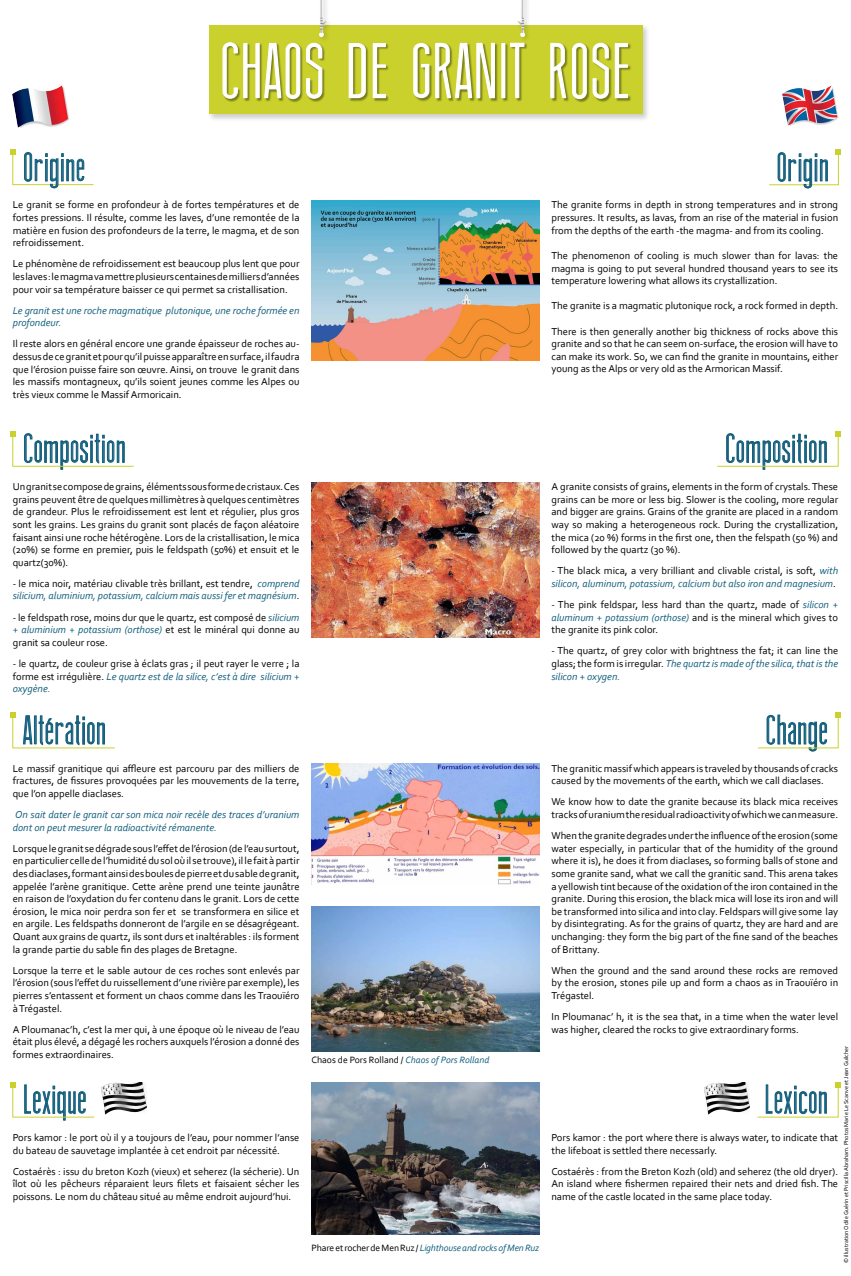
<style>
.page{position:relative;width:851px;height:1276px;background:#fff}
.page>*{position:absolute;margin:0;border:0;box-sizing:border-box;transform-origin:0 0}
.t1{font:69px "Thin Design";letter-spacing:.05em;color:#fff}
.t2{font:36px "Thin Design";letter-spacing:.05em;color:#135f7d}
.t3{font:10.5px/12.6px "Corbel";color:#000;text-align:justify}
.t4{font:italic 10.5px/12.6px "Corbel";color:#135f7d}
.t5{font:italic 9.6px "Corbel";letter-spacing:-.015em;color:#135f7d}
.t6{font:9.6px "Corbel";color:#000}
.t7{font:6px "Corbel";color:#000}
.s1{font-style:normal;color:#000}
.s2{font-style:italic;color:#135f7d}
</style>
<div class="page">
<div style="left:207px;top:24px;width:443px;height:98px;background:#000;opacity:.2"></div>
<div style="left:209px;top:26px;width:433px;height:88px;background:#cad12c"></div>
<svg style="left:10px;top:150px;width:84px;height:38px"></svg>
<svg style="left:769px;top:150px;width:71px;height:38px"></svg>
<img style="left:782px;top:86px;width:56px;height:40px">
<img style="left:13px;top:86px;width:56px;height:42px">
<div style="left:317px;top:0;width:214px;height:43px;background:#000;opacity:.2"></div>
<img style="left:320px;top:0;width:205px;height:36px">
<div style="left:223px;top:43px;width:408px;height:60px;background:#000;opacity:.4"></div>
<svg style="left:222px;top:42px;width:101px;height:58px"></svg>
<svg style="left:348px;top:42px;width:18px;height:57px"></svg>
<svg style="left:372px;top:42px;width:14px;height:57px"></svg>
<svg style="left:412px;top:33px;width:83px;height:70px"></svg>
<div style="left:501px;top:43px;width:4px;height:55px;border:1px solid #fff"></div>
<svg style="left:509px;top:42px;width:16px;height:57px"></svg>
<svg style="left:549px;top:42px;width:79px;height:58px"></svg>
<svg style="left:10px;top:431px;width:124px;height:39px"></svg>
<svg style="left:10px;top:713px;width:105px;height:35px"></svg>
<svg style="left:10px;top:1082px;width:85px;height:38px"></svg>
<svg style="left:717px;top:431px;width:123px;height:39px"></svg>
<svg style="left:758px;top:713px;width:82px;height:38px"></svg>
<svg style="left:757px;top:1082px;width:83px;height:35px"></svg>
<img style="left:311px;top:482px;width:228px;height:156px">
<img style="left:311px;top:764px;width:228px;height:120px">
<img style="left:311px;top:907px;width:228px;height:144px">
<img style="left:311px;top:1082px;width:228px;height:152px">
<img style="left:311px;top:201px;width:228px;height:160px">
<img style="left:101px;top:1082px;width:45px;height:32px">
<img style="left:704px;top:1082px;width:45px;height:32px">
<h1 class="t1" style="left:221px;top:39px;width:410px">chaos de granit rose</h1>
<h2 class="t2" style="left:24px;top:150px;width:62px">Origine</h2>
<h2 class="t2" style="left:777px;top:150px;width:53px">Origin</h2>
<p class="t3" style="left:551px;top:198px;width:288px">The granite forms in depth in strong temperatures and in strong pressures. It results, as lavas, from an rise of the material in fusion from the depths of the earth -the magma- and from its cooling.</p>
<p class="t3" style="left:551px;top:249px;width:288px">The phenomenon of cooling is much slower than for lavas: the magma is going to put several hundred thousand years to see its temperature lowering what allows its crystallization.</p>
<p class="t3" style="left:551px;top:299px;width:288px">The granite is a magmatic plutonique rock, a rock formed in depth.</p>
<p class="t3" style="left:551px;top:324px;width:288px">There is then generally another big thickness of rocks above this granite and so that he can seem on-surface, the erosion will have to can make its work. So, we can find the granite in mountains, either young as the Alps or very old as the Armorican Massif.</p>
<p class="t3" style="left:13px;top:198px;width:288px">Le granit se forme en profondeur à de fortes températures et de fortes pressions. Il résulte, comme les laves, d’une remontée de la matière en fusion des profondeurs de la terre, le magma, et de son refroidissement.</p>
<p class="t3" style="left:13px;top:257px;width:288px">Le phénomène de refroidissement est beaucoup plus lent que pour les laves : le magma va mettre plusieurs centaines de milliers d’années pour voir sa température baisser ce qui permet sa cristallisation.</p>
<p class="t4" style="left:13px;top:304px;width:288px">Le granit est une roche magmatique plutonique, une roche formée en profondeur.</p>
<p class="t3" style="left:13px;top:337px;width:288px">Il reste alors en général encore une grande épaisseur de roches au&shy;dessus de ce granit et pour qu’il puisse apparaître en surface, il faudra que l’érosion puisse faire son œuvre. Ainsi, on trouve le granit dans les massifs montagneux, qu’ils soient jeunes comme les Alpes ou très vieux comme le Massif Armoricain.</p>
<h2 class="t2" style="left:24px;top:432px;width:103px">Composition</h2>
<p class="t3" style="left:13px;top:480px;width:288px">Un granit se compose de grains, éléments sous forme de cristaux. Ces grains peuvent être de quelques millimètres à quelques centimètres de grandeur. Plus le refroidissement est lent et régulier, plus gros sont les grains. Les grains du granit sont placés de façon aléatoire faisant ainsi une roche hétérogène. Lors de la cristallisation, le mica (20%) se forme en premier, puis le feldspath (50%) et ensuit et le quartz(30%).</p>
<p class="t4" style="left:13px;top:577px;width:288px"><span class="s1">- le mica noir, matériau clivable très brillant, est tendre,</span> comprend silicium, aluminium, potassium, calcium mais aussi fer et magnésium<span class="s1">.</span></p>
<p class="t3" style="left:13px;top:610px;width:288px">- le feldspath rose, moins dur que le quartz, est composé de <span class="s2">silicium + aluminium + potassium (orthose)</span> et est le minéral qui donne au granit sa couleur rose.</p>
<p class="t3" style="left:13px;top:657px;width:288px">- le quartz, de couleur grise à éclats gras ; il peut rayer le verre ; la forme est irrégulière. <span class="s2">Le quartz est de la silice, c’est à dire silicium + oxygène.</span></p>
<h2 class="t2" style="left:24px;top:713px;width:83px">Altération</h2>
<p class="t3" style="left:13px;top:761px;width:288px">Le massif granitique qui affleure est parcouru par des milliers de fractures, de fissures provoquées par les mouvements de la terre, que l’on appelle diaclases.</p>
<p class="t4" style="left:13px;top:808px;width:288px">On sait dater le granit car son mica noir recèle des traces d’uranium dont on peut mesurer la radioactivité rémanente.</p>
<p class="t3" style="left:13px;top:841px;width:288px">Lorsque le granit se dégrade sous l’effet de l’érosion (de l’eau surtout, en particulier celle de l’humidité du sol où il se trouve), il le fait à partir des diaclases, formant ainsi des boules de pierre et du sable de granit, appelée l’arène granitique. Cette arène prend une teinte jaunâtre en raison de l’oxydation du fer contenu dans le granit. Lors de cette érosion, le mica noir perdra son fer et se transformera en silice et en argile. Les feldspaths donneront de l’argile en se désagrégeant.<br>Quant aux grains de quartz, ils sont durs et inaltérables : ils forment la grande partie du sable fin des plages de Bretagne.</p>
<p class="t3" style="left:13px;top:963px;width:288px">Lorsque la terre et le sable autour de ces roches sont enlevés par l’érosion (sous l’effet du ruissellement d’une rivière par exemple), les pierres s’entassent et forment un chaos comme dans les Traouïéro à Trégastel.</p>
<p class="t3" style="left:13px;top:1022px;width:288px">A Ploumanac’h, c’est la mer qui, à une époque où le niveau de l’eau était plus élevé, a dégagé les rochers auxquels l’érosion a donné des formes extraordinaires.</p>
<h2 class="t2" style="left:24px;top:1082px;width:64px">Lexique</h2>
<p class="t3" style="left:13px;top:1131px;width:288px">Pors kamor : le port où il y a toujours de l’eau, pour nommer l’anse du bateau de sauvetage implantée à cet endroit par nécessité.</p>
<p class="t3" style="left:13px;top:1164px;width:288px">Costaérès : issu du breton Kozh (vieux) et seherez (la sécherie). Un îlot où les pêcheurs réparaient leurs filets et faisaient sécher les poissons. Le nom du château situé au même endroit aujourd’hui.</p>
<p class="t6" style="left:311px;top:1054px;width:179px">Chaos de Pors Rolland / <span class="s2">Chaos of Pors Rolland</span></p>
<p class="t5" style="left:311px;top:1241px;width:229px"><span class="s1">Phare et rocher de Men Ruz /</span> Lighthouse and rocks of Men Ruz</p>
<h2 class="t2" style="left:725px;top:432px;width:103px">Composition</h2>
<p class="t3" style="left:551px;top:480px;width:288px">A granite consists of grains, elements in the form of crystals. These grains can be more or less big. Slower is the cooling, more regular and bigger are grains. Grains of the granite are placed in a random way so making a heterogeneous rock. During the crystallization, the mica (20 %) forms in the first one, then the felspath (50 %) and followed by the quartz (30 %).</p>
<p class="t4" style="left:551px;top:564px;width:288px"><span class="s1">- The black mica, a very brilliant and clivable cristal, is soft,</span> with silicon, aluminum, potassium, calcium but also iron and magnesium<span class="s1">.</span></p>
<p class="t3" style="left:551px;top:598px;width:288px">- The pink feldspar, less hard than the quartz, made of <span class="s2">silicon + aluminum + potassium (orthose)</span> and is the mineral which gives to the granite its pink color.</p>
<p class="t3" style="left:551px;top:644px;width:288px">- The quartz, of grey color with brightness the fat; it can line the glass; the form is irregular. <span class="s2">The quartz is made of the silica, that is the silicon + oxygen.</span></p>
<h2 class="t2" style="left:766px;top:713px;width:63px">Change</h2>
<p class="t3" style="left:551px;top:761px;width:288px">The granitic massif which appears is traveled by thousands of cracks caused by the movements of the earth, which we call diaclases.</p>
<p class="t3" style="left:551px;top:795px;width:288px">We know how to date the granite because its black mica receives tracks of uranium the residual radioactivity of which we can measure.</p>
<p class="t3" style="left:551px;top:829px;width:288px">When the granite degrades under the influence of the erosion (some water especially, in particular that of the humidity of the ground where it is), he does it from diaclases, so forming balls of stone and some granite sand, what we call the granitic sand. This arena takes a yellowish tint because of the oxidation of the iron contained in the granite. During this erosion, the black mica will lose its iron and will be transformed into silica and into clay. Feldspars will give some lay by disintegrating. As for the grains of quartz, they are hard and are unchanging: they form the big part of the fine sand of the beaches of Brittany.</p>
<p class="t3" style="left:551px;top:963px;width:288px">When the ground and the sand around these rocks are removed by the erosion, stones pile up and form a chaos as in Traouïéro in Trégastel.</p>
<p class="t3" style="left:551px;top:1010px;width:288px">In Ploumanac’ h, it is the sea that, in a time when the water level was higher, cleared the rocks to give extraordinary forms.</p>
<p class="t7" style="left:842px;top:1263px;width:219px;rotate:-90deg">© illustration Odile Guérin et Priscilla Abraham. Photos Marie Le Scanve et Jean Guilcher</p>
<h2 class="t2" style="left:765px;top:1082px;width:64px">Lexicon</h2>
<p class="t3" style="left:551px;top:1131px;width:288px">Pors kamor : the port where there is always water, to indicate that the lifeboat is settled there necessarly.</p>
<p class="t3" style="left:551px;top:1164px;width:288px">Costaérès : from the Breton Kozh (old) and seherez (the old dryer).<br>An island where fishermen repaired their nets and dried fish. The name of the castle located in the same place today.</p>
</div>
